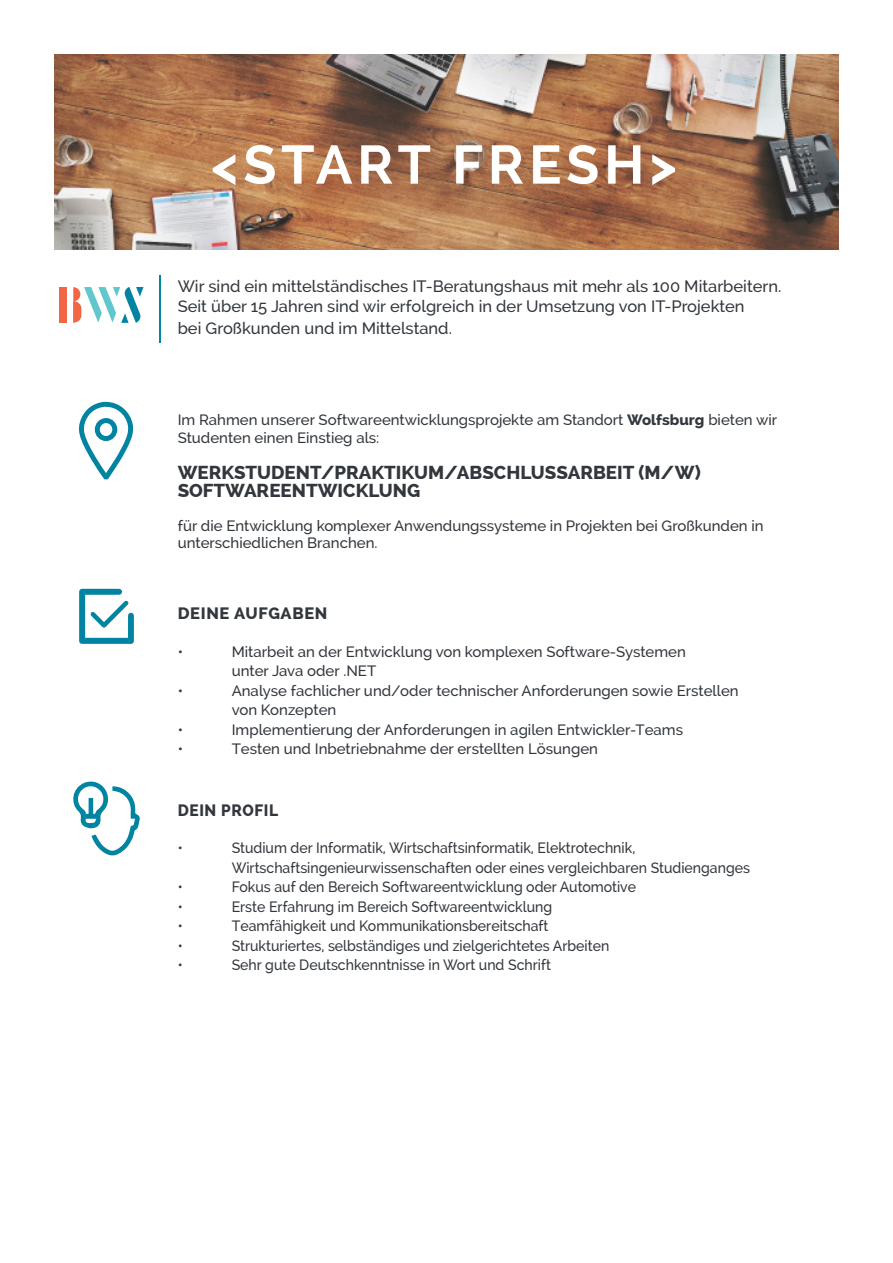
<style>
.page{position:relative;width:893px;height:1263px;background:#fff}
.page>*{position:absolute;margin:0;border:0;box-sizing:border-box;transform-origin:0 0}
.t1{font:700 54px "Raleway";letter-spacing:.09em;color:#fff}
.t2{font:800 18.75px "Raleway";color:#32373d}
.t3{font:500 16.5px/19.8px "Raleway";color:#32373d}
.t4{font:800 16.5px "Raleway";letter-spacing:.04em;color:#32373d}
.t5{font:800 16.5px "Raleway";letter-spacing:.04em;color:#32373d;scale:.94 1}
.t6{font:500 15px/18px "Raleway";color:#32373d}
.t7{font:500 15px "Raleway";color:#32373d;scale:.94 1}
.s1{font-weight:800}
</style>
<div class="page">
<svg style="left:79px;top:589px;width:55px;height:55px"></svg>
<img style="left:54px;top:54px;width:785px;height:196px">
<svg style="left:78px;top:401px;width:56px;height:79px"></svg>
<svg style="left:73px;top:781px;width:67px;height:75px"></svg>
<svg style="left:73px;top:287px;width:70px;height:36px"></svg>
<div style="left:60px;top:287px;width:7px;height:36px;background:#f26646"></div>
<hr style="left:159px;top:276px;width:1px;height:67px;background:#0084a1">
<p class="t1" style="left:211px;top:134px;width:467px">&lt;START FRESH&gt;</p>
<p class="t3" style="left:178px;top:277px;width:605px">Wir sind ein mittelständisches IT-Beratungshaus mit mehr als 100 Mitarbeitern.<br>Seit über 15 Jahren sind wir erfolgreich in der Umsetzung von IT-Projekten</p>
<p class="t3" style="left:178px;top:318px;width:276px">bei Großkunden und im Mittelstand.</p>
<p class="t6" style="left:178px;top:410px;width:601px">Im Rahmen unserer Softwareentwicklungsprojekte am Standort <span class="s1">Wolfsburg</span> bieten wir<br>Studenten einen Einstieg als:</p>
<p class="t2" style="left:178px;top:461px;width:525px">WERKSTUDENT/PRAKTIKUM/ABSCHLUSSARBEIT (M/W)</p>
<p class="t2" style="left:178px;top:479px;width:244px">SOFTWAREENTWICKLUNG</p>
<p class="t6" style="left:178px;top:517px;width:587px">für die Entwicklung komplexer Anwendungssysteme in Projekten bei Großkunden in</p>
<p class="t6" style="left:178px;top:533px;width:201px">unterschiedlichen Branchen.</p>
<p class="t4" style="left:178px;top:604px;width:151px">DEINE AUFGABEN</p>
<p class="t6" style="left:178px;top:642px;width:7px">•</p>
<p class="t6" style="left:232px;top:642px;width:456px">Mitarbeit an der Entwicklung von komplexen Software-Systemen</p>
<p class="t6" style="left:232px;top:662px;width:146px">unter Java oder .NET</p>
<p class="t6" style="left:178px;top:681px;width:7px">•</p>
<p class="t6" style="left:232px;top:681px;width:508px">Analyse fachlicher und/oder technischer Anforderungen sowie Erstellen</p>
<p class="t6" style="left:232px;top:701px;width:106px">von Konzepten</p>
<p class="t6" style="left:178px;top:720px;width:7px">•</p>
<p class="t6" style="left:232px;top:720px;width:453px">Implementierung der Anforderungen in agilen Entwickler-Teams</p>
<p class="t6" style="left:178px;top:740px;width:7px">•</p>
<p class="t6" style="left:232px;top:740px;width:368px">Testen und Inbetriebnahme der erstellten Lösungen</p>
<p class="t5" style="left:178px;top:801px;width:109px">DEIN PROFIL</p>
<p class="t7" style="left:178px;top:839px;width:7px">•</p>
<p class="t7" style="left:232px;top:839px;width:431px">Studium der Informatik, Wirtschaftsinformatik, Elektrotechnik,</p>
<p class="t7" style="left:232px;top:859px;width:553px">Wirtschaftsingenieurwissenschaften oder eines vergleichbaren Studienganges</p>
<p class="t7" style="left:178px;top:878px;width:7px">•</p>
<p class="t7" style="left:232px;top:878px;width:432px">Fokus auf den Bereich Softwareentwicklung oder Automotive</p>
<p class="t7" style="left:178px;top:898px;width:7px">•</p>
<p class="t7" style="left:232px;top:898px;width:342px">Erste Erfahrung im Bereich Softwareentwicklung</p>
<p class="t7" style="left:178px;top:917px;width:7px">•</p>
<p class="t7" style="left:232px;top:917px;width:339px">Teamfähigkeit und Kommunikationsbereitschaft</p>
<p class="t7" style="left:178px;top:937px;width:7px">•</p>
<p class="t7" style="left:232px;top:937px;width:403px">Strukturiertes, selbständiges und zielgerichtetes Arbeiten</p>
<p class="t7" style="left:178px;top:956px;width:7px">•</p>
<p class="t7" style="left:232px;top:956px;width:341px">Sehr gute Deutschkenntnisse in Wort und Schrift</p>
</div>
